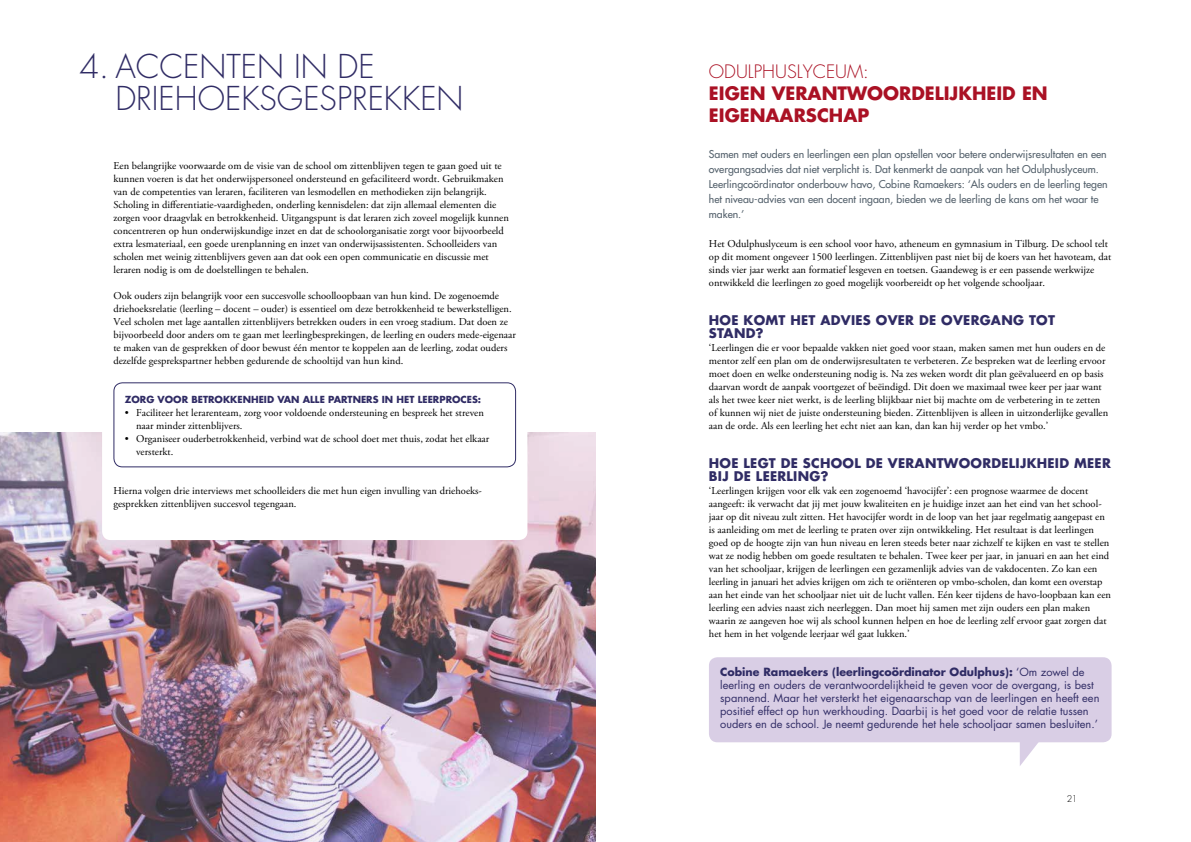
<style>
.page{position:relative;width:1191px;height:842px;background:#fff}
.page>*{position:absolute;margin:0;border:0;box-sizing:border-box;transform-origin:0 0}
.t1{font:300 32px/32px "Futura Std";color:#302c65}
.t2{font:700 18px/22px "Futura Std";color:#aa1124}
.t3{font:300 18px "Futura Std";color:#aa1124}
.t4{font:700 13px/13px "Futura Std";letter-spacing:.02em;color:#302c65}
.t5{font:11px/13px "Futura Std";color:#302c65}
.t6{font:10.5px/13px "Adobe Garamond Pro";color:#000}
.t7{font:500 10.5px/15px "Futura Std";color:#54616c}
.t8{font:700 9.5px "Futura Std";color:#302c65}
.t9{font:300 9px "Futura Std";color:#000}
.s1{font-weight:700}
</style>
<div class="page">
<img style="left:0;top:432px;width:595px;height:410px">
<div style="left:102px;top:331px;width:425px;height:209px;background:#fff;border-radius:9px"></div>
<svg style="left:1019px;top:742px;width:29px;height:24px"></svg>
<div style="left:709px;top:657px;width:402px;height:85px;background:#d9cee5;border-radius:9px"></div>
<div style="left:113px;top:382px;width:403px;height:85px;border:1px solid #302c65;border-radius:9px"></div>
<h1 class="t1" style="left:115px;top:51px;width:350px;text-indent:-36px">4. ACCENTEN IN DE<br>DRIEHOEKSGESPREKKEN</h1>
<p class="t6" style="left:113px;top:160px;width:397px">Een belangrijke voorwaarde om de visie van de school om zittenblijven tegen te gaan goed uit te kunnen voeren is dat het onderwijspersoneel ondersteund en gefaciliteerd wordt. Gebruikmaken van de competenties van leraren, faciliteren van lesmodellen en methodieken zijn belangrijk.<br>Scholing in differentiatie-vaardigheden, onderling kennisdelen: dat zijn allemaal elementen die zorgen voor draagvlak en betrokkenheid. Uitgangspunt is dat leraren zich zoveel mogelijk kunnen concentreren op hun onderwijskundige inzet en dat de schoolorganisatie zorgt voor bijvoorbeeld extra lesmateriaal, een goede urenplanning en inzet van onderwijsassistenten. Schoolleiders van scholen met weinig zittenblijvers geven aan dat ook een open communicatie en discussie met leraren nodig is om de doelstellingen te behalen.</p>
<p class="t6" style="left:113px;top:290px;width:404px">Ook ouders zijn belangrijk voor een succesvolle schoolloopbaan van hun kind. De zogenoemde driehoeksrelatie (leerling – docent – ouder) is essentieel om deze betrokkenheid te bewerkstelligen.<br>Veel scholen met lage aantallen zittenblijvers betrekken ouders in een vroeg stadium. Dat doen ze bijvoorbeeld door anders om te gaan met leerlingbesprekingen, de leerling en ouders mede-eigenaar te maken van de gesprekken of door bewust één mentor te koppelen aan de leerling, zodat ouders dezelfde gesprekspartner hebben gedurende de schooltijd van hun kind.</p>
<p class="t8" style="left:125px;top:393px;width:358px">ZORG VOOR BETROKKENHEID VAN ALLE PARTNERS IN HET LEERPROCES:</p>
<p class="t6" style="left:136px;top:407px;width:349px;text-indent:-11px">• Faciliteer het lerarenteam, zorg voor voldoende ondersteuning en bespreek het streven naar minder zittenblijvers.</p>
<p class="t6" style="left:136px;top:433px;width:355px;text-indent:-11px">• Organiseer ouderbetrokkenheid, verbind wat de school doet met thuis, zodat het elkaar versterkt.</p>
<p class="t6" style="left:113px;top:485px;width:370px">Hierna volgen drie interviews met schoolleiders die met hun eigen invulling van driehoeks&shy;gesprekken zittenblijven succesvol tegengaan.</p>
<h2 class="t3" style="left:709px;top:61px;width:161px">ODULPHUSLYCEUM:</h2>
<h2 class="t2" style="left:709px;top:82px;width:340px">EIGEN VERANTWOORDELIJKHEID EN<br>EIGENAARSCHAP</h2>
<p class="t7" style="left:709px;top:147px;width:400px">Samen met ouders en leerlingen een plan opstellen voor betere onderwijsresultaten en een overgangsadvies dat niet verplicht is. Dat kenmerkt de aanpak van het Odulphuslyceum.<br>Leerlingcoördinator onderbouw havo, Cobine Ramaekers: ‘Als ouders en de leerling tegen het niveau-advies van een docent ingaan, bieden we de leerling de kans om het waar te maken.’</p>
<p class="t6" style="left:709px;top:238px;width:404px">Het Odulphuslyceum is een school voor havo, atheneum en gymnasium in Tilburg. De school telt op dit moment ongeveer 1500 leerlingen. Zittenblijven past niet bij de koers van het havoteam, dat sinds vier jaar werkt aan formatief lesgeven en toetsen. Gaandeweg is er een passende werkwijze ontwikkeld die leerlingen zo goed mogelijk voorbereidt op het volgende schooljaar.</p>
<p class="t4" style="left:709px;top:313px;width:347px">HOE KOMT HET ADVIES OVER DE OVERGANG TOT<br>STAND?</p>
<p class="t6" style="left:709px;top:342px;width:401px">‘Leerlingen die er voor bepaalde vakken niet goed voor staan, maken samen met hun ouders en de mentor zelf een plan om de onderwijsresultaten te verbeteren. Ze bespreken wat de leerling ervoor moet doen en welke ondersteuning nodig is. Na zes weken wordt dit plan geëvalueerd en op basis daarvan wordt de aanpak voortgezet of beëindigd. Dit doen we maximaal twee keer per jaar want als het twee keer niet werkt, is de leerling blijkbaar niet bij machte om de verbetering in te zetten of kunnen wij niet de juiste ondersteuning bieden. Zittenblijven is alleen in uitzonderlijke gevallen aan de orde. Als een leerling het echt niet aan kan, dan kan hij verder op het vmbo.’</p>
<p class="t4" style="left:709px;top:456px;width:403px">HOE LEGT DE SCHOOL DE VERANTWOORDELIJKHEID MEER<br>BIJ DE LEERLING?</p>
<p class="t6" style="left:709px;top:485px;width:404px">‘Leerlingen krijgen voor elk vak een zogenoemd ‘havocijfer’: een prognose waarmee de docent aangeeft: ik verwacht dat jij met jouw kwaliteiten en je huidige inzet aan het eind van het school&shy;jaar op dit niveau zult zitten. Het havocijfer wordt in de loop van het jaar regelmatig aangepast en is aanleiding om met de leerling te praten over zijn ontwikkeling. Het resultaat is dat leerlingen goed op de hoogte zijn van hun niveau en leren steeds beter naar zichzelf te kijken en vast te stellen wat ze nodig hebben om goede resultaten te behalen. Twee keer per jaar, in januari en aan het eind van het schooljaar, krijgen de leerlingen een gezamenlijk advies van de vakdocenten. Zo kan een leerling in januari het advies krijgen om zich te oriënteren op vmbo-scholen, dan komt een overstap aan het einde van het schooljaar niet uit de lucht vallen. Eén keer tijdens de havo-loopbaan kan een leerling een advies naast zich neerleggen. Dan moet hij samen met zijn ouders een plan maken waarin ze aangeven hoe wij als school kunnen helpen en hoe de leerling zelf ervoor gaat zorgen dat het hem in het volgende leerjaar wél gaat lukken.’</p>
<p class="t5" style="left:720px;top:666px;width:381px"><span class="s1">Cobine Ramaekers (leerlingcoördinator Odulphus):</span> ‘Om zowel de leerling en ouders de verantwoordelijkheid te geven voor de overgang, is best spannend. Maar het versterkt het eigenaarschap van de leerlingen en heeft een positief effect op hun werkhouding. Daarbij is het goed voor de relatie tussen ouders en de school. Je neemt gedurende het hele schooljaar samen besluiten.’</p>
<p class="t9" style="left:1066px;top:793px;width:12px">21</p>
</div>
